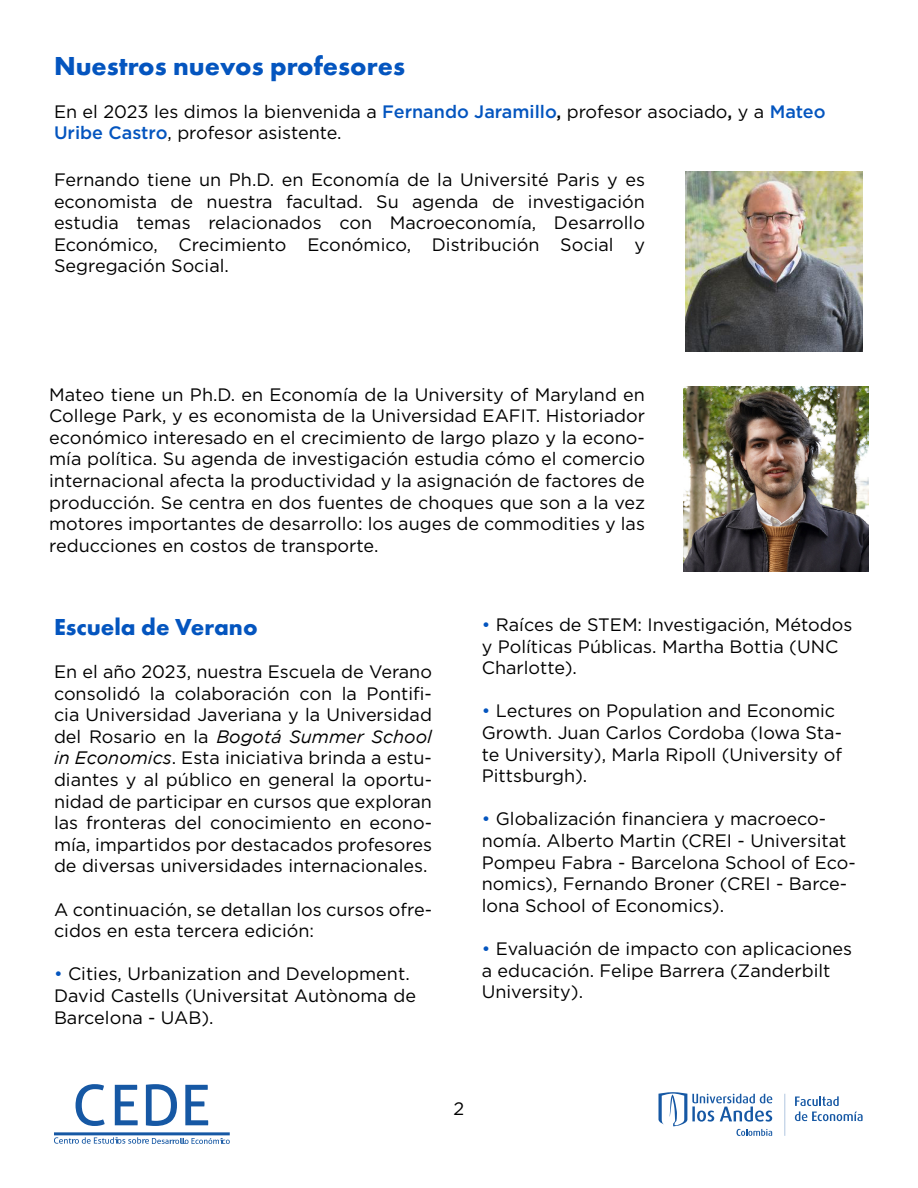
<style>
.page{position:relative;width:918px;height:1188px;background:#fff}
.page>*{position:absolute;margin:0;border:0;box-sizing:border-box;transform-origin:0 0}
.t1{font:700 27px "Futura PT";color:#0455bf}
.t2{font:700 24px "Futura PT";color:#0455bf}
.t3{font:18px/21.6px "Gotham";color:#000}
.s1{font-weight:500;color:#0455bf}
.s2{font-weight:500}
.s3{font-style:italic}
.s4{color:#0455bf}
</style>
<div class="page">
<svg style="left:76px;top:1084px;width:29px;height:42px"></svg>
<svg style="left:115px;top:1085px;width:23px;height:40px"></svg>
<svg style="left:185px;top:1085px;width:23px;height:40px"></svg>
<svg style="left:146px;top:1084px;width:31px;height:42px"></svg>
<hr style="left:54px;top:1132px;width:176px;height:3px;background:#1658a4">
<svg style="left:54px;top:1137px;width:176px;height:7px"></svg>
<svg style="left:795px;top:1096px;width:68px;height:25px"></svg>
<svg style="left:658px;top:1092px;width:114px;height:44px"></svg>
<hr style="left:785px;top:1094px;width:1px;height:42px;background:#1658a4">
<img style="left:686px;top:172px;width:176px;height:180px">
<img style="left:683px;top:386px;width:186px;height:186px">
<h1 class="t1" style="left:54px;top:48px;width:353px">Nuestros nuevos profesores</h1>
<p class="t3" style="left:54px;top:100px;width:773px">En el 2023 les dimos la bienvenida a <span class="s1">Fernando Jaramillo</span><span class="s2">,</span> profesor asociado<span class="s2">,</span> y a <span class="s1">Mateo<br>Uribe Castro</span>, profesor asistente.</p>
<p class="t3" style="left:54px;top:169px;width:593px;text-align:justify">Fernando tiene un Ph.D. en Economía de la Université Paris y es economista de nuestra facultad. Su agenda de investigación estudia temas relacionados con Macroeconomía, Desarrollo Económico, Crecimiento Económico, Distribución Social y Segregación Social.</p>
<p class="t3" style="left:49px;top:383px;width:597px;text-align:justify">Mateo tiene un Ph.D. en Economía de la University of Maryland en College Park, y es economista de la Universidad EAFIT. Historiador económico interesado en el crecimiento de largo plazo y la econo&shy;mía política. Su agenda de investigación estudia cómo el comercio internacional afecta la productividad y la asignación de factores de producción. Se centra en dos fuentes de choques que son a la vez motores importantes de desarrollo: los auges de commodities y las reducciones en costos de transporte.</p>
<h2 class="t2" style="left:54px;top:611px;width:205px">Escuela de Verano</h2>
<p class="t3" style="left:54px;top:660px;width:380px;text-align:justify">En el año 2023, nuestra Escuela de Verano consolidó la colaboración con la Pontifi&shy;cia Universidad Javeriana y la Universidad del Rosario en la <span class="s3">Bogotá Summer School in Economics</span>. Esta iniciativa brinda a estu&shy;diantes y al público en general la oportu&shy;nidad de participar en cursos que exploran las fronteras del conocimiento en econo&shy;mía, impartidos por destacados profesores de diversas universidades internacionales.</p>
<p class="t3" style="left:54px;top:898px;width:380px">A continuación, se detallan los cursos ofre&shy;cidos en esta tercera edición:</p>
<p class="t3" style="left:54px;top:963px;width:364px"><span class="s4">•</span> Cities, Urbanization and Development.<br>David Castells (Universitat Autònoma de<br>Barcelona - UAB).</p>
<p class="t3" style="left:482px;top:613px;width:372px"><span class="s4">•</span> Raíces de STEM: Investigación, Métodos y Políticas Públicas. Martha Bottia (UNC<br>Charlotte).</p>
<p class="t3" style="left:482px;top:700px;width:362px"><span class="s4">•</span> Lectures on Population and Economic Growth. Juan Carlos Cordoba (Iowa Sta&shy;te University), Marla Ripoll (University of Pittsburgh).</p>
<p class="t3" style="left:482px;top:808px;width:375px"><span class="s4">•</span> Globalización financiera y macroeco&shy;nomía. Alberto Martin (CREI - Universitat Pompeu Fabra - Barcelona School of Eco&shy;nomics), Fernando Broner (CREI - Barce&shy;lona School of Economics).</p>
<p class="t3" style="left:482px;top:937px;width:372px"><span class="s4">•</span> Evaluación de impacto con aplicaciones a educación. Felipe Barrera (Zanderbilt<br>University).</p>
<p class="t3" style="left:454px;top:1097px;width:12px">2</p>
</div>
